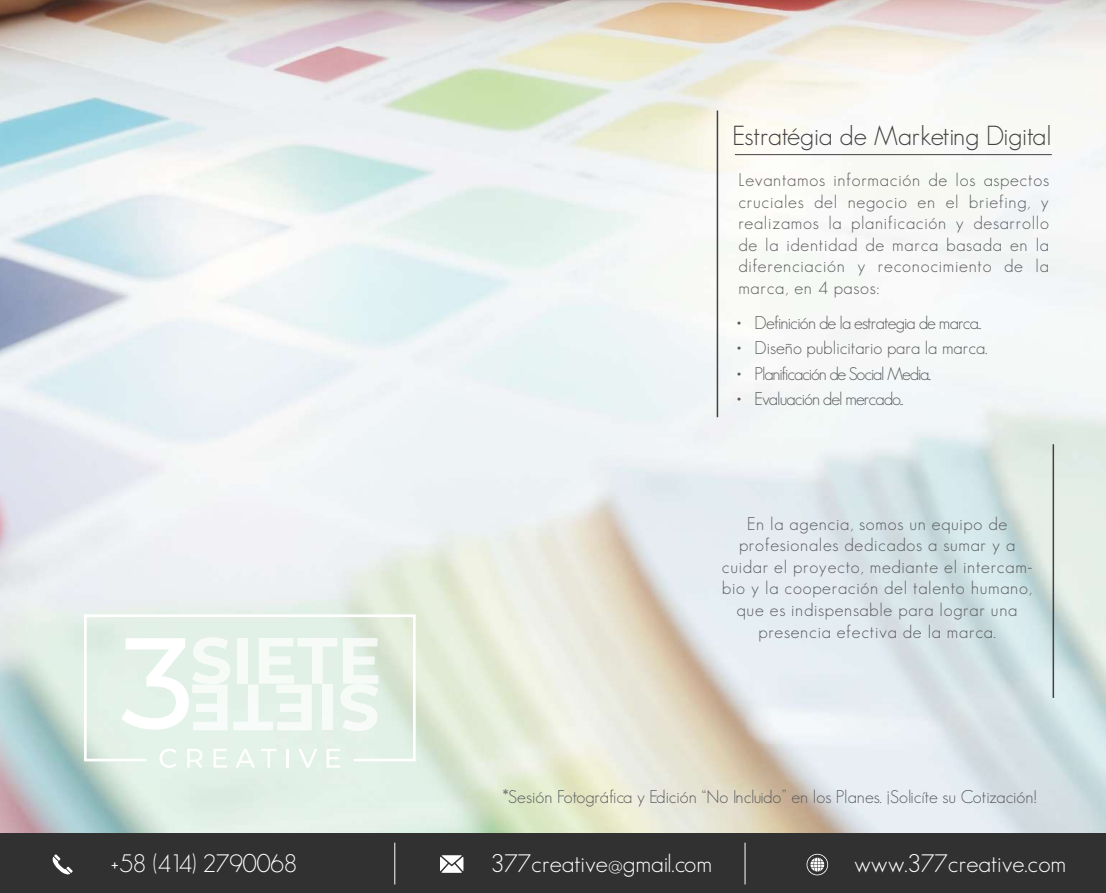
<style>
.page{position:relative;width:1106px;height:893px;background:#fff}
.page>*{position:absolute;margin:0;border:0;box-sizing:border-box;transform-origin:0 0}
.t1{font:300 27px "Geosans";color:#434142}
.t2{font:300 24.75px "Geosans";color:#fff}
.t3{font:300 18px/21.6px "Geosans";letter-spacing:.04em;color:#5a5b5e;text-align:justify}
.t4{font:300 18px/25.5px "Geosans";letter-spacing:-.045em;color:#5a5b5e}
.t5{font:300 18px "Geosans";color:#5a5b5e}
</style>
<div class="page">
<img style="left:0;top:0;width:1106px;height:833px">
<hr style="left:1052px;top:444px;width:2px;height:254px;background:#434142">
<hr style="left:735px;top:154px;width:316px;height:1px;background:#434142">
<hr style="left:716px;top:111px;width:2px;height:306px;background:#434142">
<div style="left:0;top:833px;width:1106px;height:59px;background:#323132"></div>
<svg style="left:52px;top:854px;width:21px;height:21px"></svg>
<svg style="left:440px;top:855px;width:23px;height:17px"></svg>
<hr style="left:744px;top:842px;width:1px;height:42px;background:#fff">
<hr style="left:394px;top:842px;width:1px;height:42px;background:#fff">
<svg style="left:806px;top:853px;width:22px;height:22px"></svg>
<svg style="left:159px;top:761px;width:18px;height:6px"></svg>
<svg style="left:187px;top:761px;width:16px;height:6px"></svg>
<svg style="left:213px;top:761px;width:14px;height:6px"></svg>
<svg style="left:235px;top:761px;width:20px;height:6px"></svg>
<svg style="left:261px;top:761px;width:15px;height:6px"></svg>
<hr style="left:286px;top:748px;width:3px;height:19px;background:#fff">
<svg style="left:298px;top:761px;width:19px;height:6px"></svg>
<svg style="left:326px;top:761px;width:14px;height:6px"></svg>
<svg style="left:84px;top:614px;width:332px;height:147px;fill:#e3f1e7"></svg>
<h1 class="t1" style="left:732px;top:120px;width:320px">Estratégia de Marketing Digital</h1>
<p class="t3" style="left:738px;top:169px;width:312px">Levantamos información de los aspectos cruciales del negocio en el briefing, y realizamos la planificación y desarrollo de la identidad de marca basada en la diferenciación y reconocimiento de la marca, en 4 pasos:</p>
<p class="t3" style="left:737px;top:310px;width:7px;line-height:25.5px">• • • •</p>
<p class="t4" style="left:754px;top:310px;width:234px">Definición de la estrategia de marca.<br>Diseño publicitario para la marca.<br>Planificación de Social Media.<br>Evaluación del mercado.</p>
<p class="t3" style="left:721px;top:512px;width:312px;text-align:center">En la agencia, somos un equipo de profesionales dedicados a sumar y a cuidar el proyecto, mediante el intercam&shy;bio y la cooperación del talento humano, que es indispensable para lograr una presencia efectiva de la marca.</p>
<p class="t5" style="left:503px;top:786px;width:535px">*Sesión Fotográfica y Edición “No Incluido” en los Planes. ¡Solicíte su Cotización!</p>
<h2 class="t2" style="left:110px;top:849px;width:189px">+58 (414) 2790068</h2>
<h2 class="t2" style="left:491px;top:849px;width:223px">377creative@gmail.com</h2>
<h2 class="t2" style="left:854px;top:849px;width:214px">www.377creative.com</h2>
</div>
